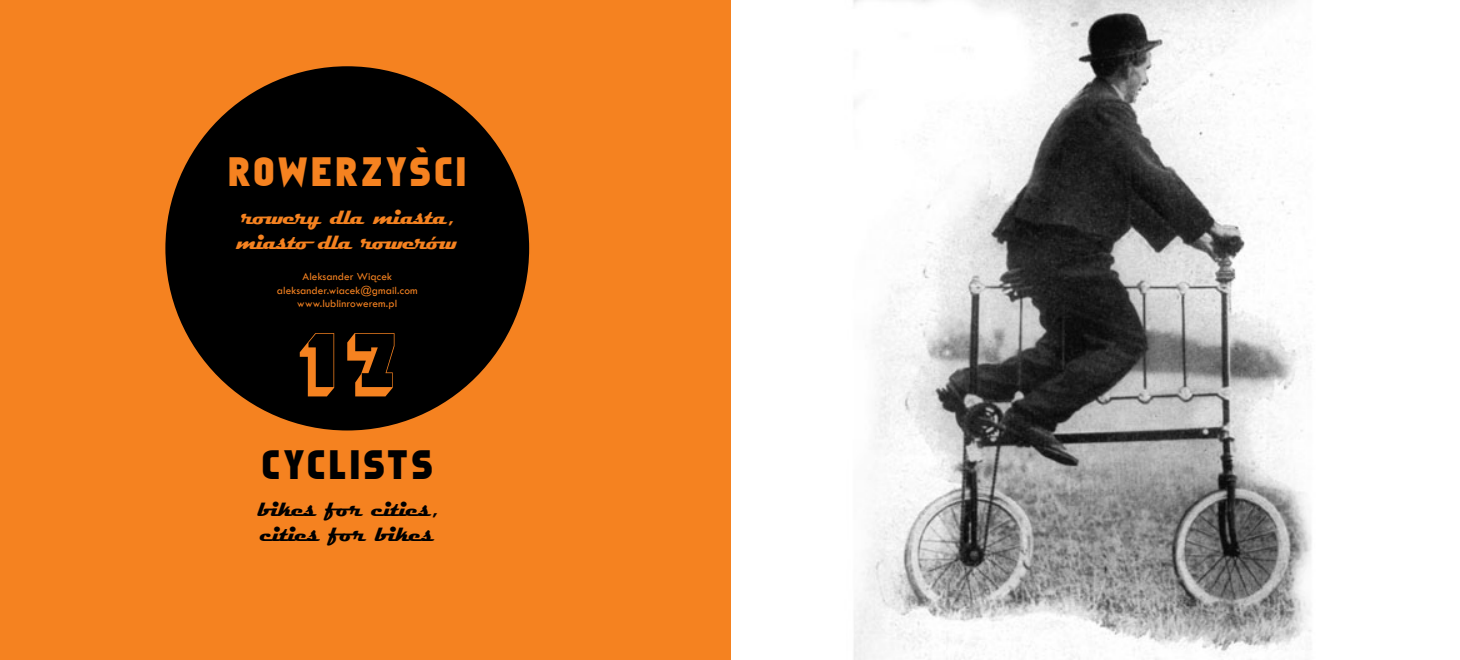
<style>
.page{position:relative;width:1460px;height:660px;background:#fff}
.page>*{position:absolute;margin:0;border:0;box-sizing:border-box;transform-origin:0 0}
.t1{font:75px "Pioneer IT Cby BT";color:#f58220}
.t2{font:37.5px "Faktos";letter-spacing:.095em;color:#f58220}
.t3{font:37.5px "Faktos";letter-spacing:.095em;color:#000}
.t4{font:700 22.5px/25px "Magneto";letter-spacing:-.06em;color:#f58220}
.t5{font:700 22.5px/25px "Magneto";letter-spacing:-.06em;color:#000}
.t6{font:11.25px/13.5px "Tw Cen";letter-spacing:.01em;color:#f58220;text-align:center}
</style>
<div class="page">
<img style="left:853px;top:0;width:459px;height:659px">
<div style="left:0;top:0;width:730px;height:659px;background:#f58220"></div>
<div style="left:165px;top:66px;width:364px;height:364px;background:#000;border-radius:50%"></div>
<h2 class="t2" style="left:416px;top:140px;width:13px">`</h2>
<h2 class="t2" style="left:228px;top:150px;width:240px">ROWERZYSCI</h2>
<h3 class="t4" style="left:236px;top:204px;width:223px">rowery dla miasta, miasto dla rowerów</h3>
<p class="t6" style="left:277px;top:270px;width:142px">Aleksander Wiącek aleksander.wiacek@gmail.com www.lublinrowerem.pl</p>
<h1 class="t1" style="left:294px;top:315px;width:107px">17</h1>
<h2 class="t3" style="left:262px;top:442px;width:172px">CYCLISTS</h2>
<h3 class="t5" style="left:257px;top:496px;width:181px">bikes for cities, cities for bikes</h3>
</div>
